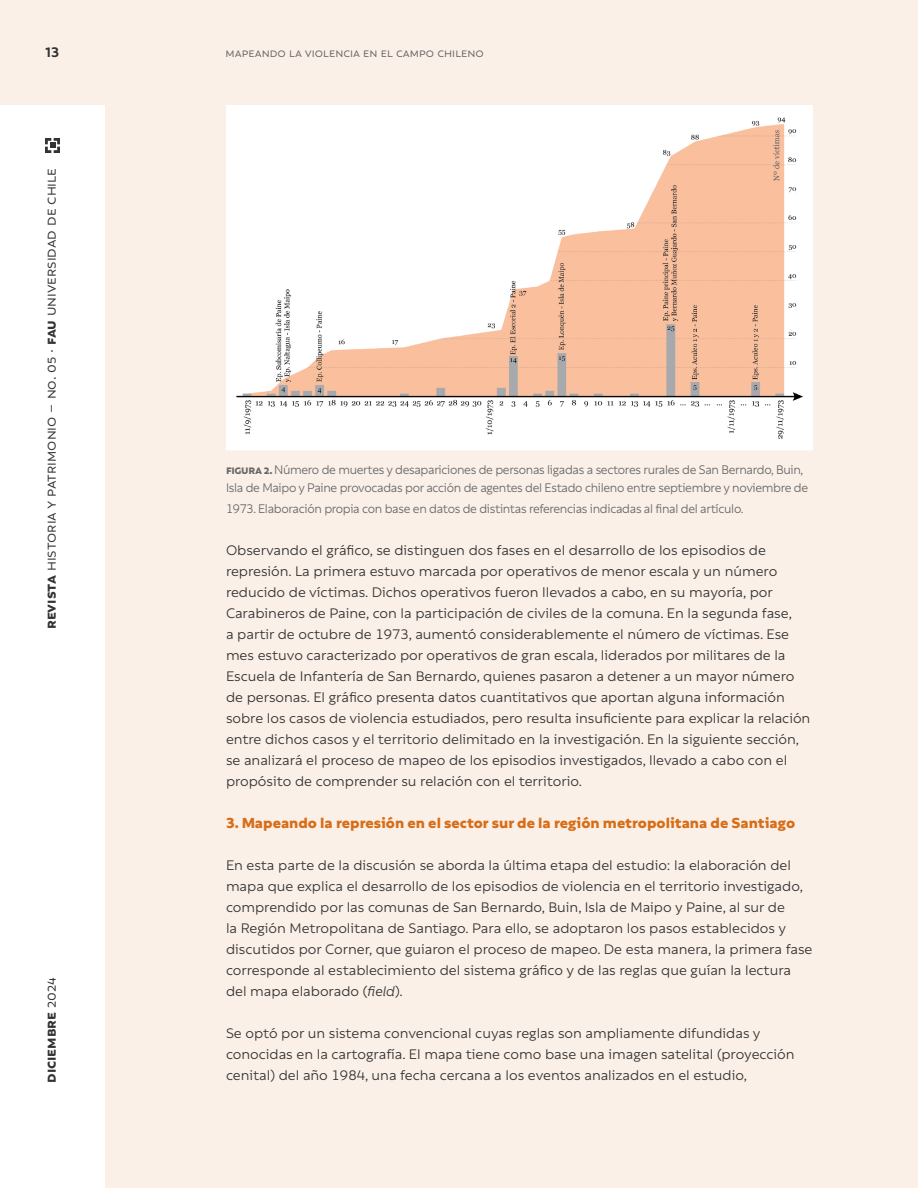
<style>
.page{position:relative;width:918px;height:1188px;background:#fbf0e8}
.page>*{position:absolute;margin:0;border:0;box-sizing:border-box;transform-origin:0 0}
.t1{font:16.5px "Rebrand Txt";color:#333}
.t2{font:700 16.5px "Rebrand Txt";color:#333}
.Título_2{font:900 15.75px "Rebrand Txt";color:#d76d17}
.Cuerpo{font:15px/21px "Rebrand Txt";color:#333}
.t3{font:700 15px "Rebrand Txt";color:#333}
.Cuerpo-2{font:13.5px/18px "Rebrand Txt";letter-spacing:-.025em;color:#666;scale:.95 1}
.Cuerpo-3{font:13.5px "Rebrand Txt";color:#666}
.s1{font-weight:700}
.s2{font-weight:400}
.s3{font-style:italic}
</style>
<div class="page">
<div style="left:0;top:105px;width:105px;height:1083px;background:#fff"></div>
<svg style="left:45px;top:138px;width:15px;height:15px"></svg>
<svg style="left:226px;top:105px;width:587px;height:345px;background:#f9e7dc"></svg>
<p class="t3" style="left:46px;top:43px;width:15px">13</p>
<p class="Cuerpo-3" style="left:225px;top:45px;width:260px">Mapeando la violencia en el campo chileno</p>
<p class="t1" style="left:42px;top:629px;width:463px;rotate:-90deg"><span class="s1">revista</span> historia y patrimonio – no. 05 · <span class="s1">fau</span> universidad de chile</p>
<p class="t2" style="left:41px;top:1083px;width:107px;rotate:-90deg">diciembre <span class="s2">2024</span></p>
<p class="Cuerpo-2" style="left:226px;top:461px;width:614px"><span class="s1">figura 2.</span> Número de muertes y desapariciones de personas ligadas a sectores rurales de San Bernardo, Buin,<br>Isla de Maipo y Paine provocadas por acción de agentes del Estado chileno entre septiembre y noviembre de</p>
<p class="Cuerpo-2" style="left:226px;top:500px;width:546px">1973. Elaboración propia con base en datos de distintas referencias indicadas al final del artículo.</p>
<p class="Cuerpo" style="left:226px;top:540px;width:586px">Observando el gráfico, se distinguen dos fases en el desarrollo de los episodios de represión. La primera estuvo marcada por operativos de menor escala y un número reducido de víctimas. Dichos operativos fueron llevados a cabo, en su mayoría, por Carabineros de Paine, con la participación de civiles de la comuna. En la segunda fase,<br>a partir de octubre de 1973, aumentó considerablemente el número de víctimas. Ese mes estuvo caracterizado por operativos de gran escala, liderados por militares de la Escuela de Infantería de San Bernardo, quienes pasaron a detener a un mayor número de personas. El gráfico presenta datos cuantitativos que aportan alguna información sobre los casos de violencia estudiados, pero resulta insuficiente para explicar la relación entre dichos casos y el territorio delimitado en la investigación. En la siguiente sección, se analizará el proceso de mapeo de los episodios investigados, llevado a cabo con el propósito de comprender su relación con el territorio.</p>
<p class="Título_2" style="left:226px;top:814px;width:571px">3. Mapeando la represión en el sector sur de la región metropolitana de Santiago</p>
<p class="Cuerpo" style="left:226px;top:855px;width:588px">En esta parte de la discusión se aborda la última etapa del estudio: la elaboración del mapa que explica el desarrollo de los episodios de violencia en el territorio investigado, comprendido por las comunas de San Bernardo, Buin, Isla de Maipo y Paine, al sur de<br>la Región Metropolitana de Santiago. Para ello, se adoptaron los pasos establecidos y discutidos por Corner, que guiaron el proceso de mapeo. De esta manera, la primera fase corresponde al establecimiento del sistema gráfico y de las reglas que guían la lectura del mapa elaborado (<span class="s3">field</span>).</p>
<p class="Cuerpo" style="left:226px;top:1023px;width:570px">Se optó por un sistema convencional cuyas reglas son ampliamente difundidas y conocidas en la cartografía. El mapa tiene como base una imagen satelital (proyección cenital) del año 1984, una fecha cercana a los eventos analizados en el estudio,</p>
</div>
